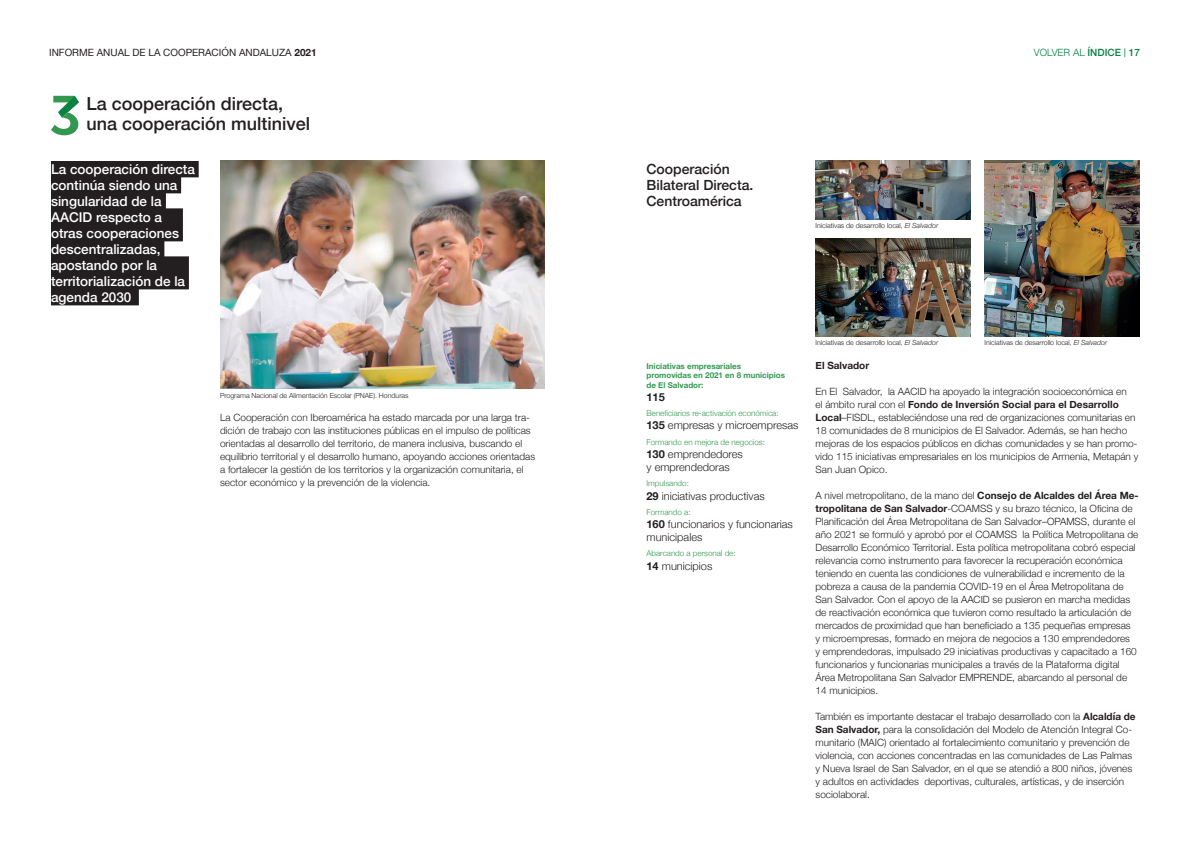
<style>
.page{position:relative;width:1191px;height:842px;background:#fff}
.page>*{position:absolute;margin:0;border:0;box-sizing:border-box;transform-origin:0 0}
.t1{font:500 18px/20px "Helvetica Neue";color:#231f20}
.t2{font:500 14px/16px "Helvetica Neue";color:#231f20}
.t3{font:500 13.5px/16px "Helvetica Neue";color:#fff}
.t4{font:300 11px/13.2px "Helvetica Neue";color:#231f20}
.t5{font:700 11px "Helvetica Neue";color:#231f20}
.t6{font:300 10px/13px "Helvetica Neue";color:#231f20}
.t7{font:10px "Helvetica Neue";color:#231f20}
.t8{font:300 10px "Helvetica Neue";color:#058244}
.t9{font:700 10px "Helvetica Neue";color:#231f20}
.t10{font:300 8px "Helvetica Neue";color:#349951}
.t11{font:700 8px/9.6px "Helvetica Neue";color:#349951}
.t12{font:300 7px "Helvetica Neue";color:#231f20}
.s1{font-weight:700}
.s2{font-weight:500}
.s3{font-family:"N Haas Grotesk DS Pro 55 Rg";font-weight:400}
.s4{font-style:italic}
</style>
<div class="page">
<img style="left:815px;top:161px;width:156px;height:58px">
<img style="left:984px;top:161px;width:156px;height:175px">
<img style="left:815px;top:239px;width:156px;height:97px">
<div style="left:51px;top:144px;width:148px;height:33px;background:#231f20"></div>
<div style="left:51px;top:160px;width:130px;height:33px;background:#231f20"></div>
<div style="left:51px;top:192px;width:115px;height:33px;background:#231f20"></div>
<div style="left:51px;top:208px;width:132px;height:33px;background:#231f20"></div>
<div style="left:51px;top:224px;width:113px;height:33px;background:#231f20"></div>
<div style="left:51px;top:256px;width:138px;height:33px;background:#231f20"></div>
<div style="left:51px;top:272px;width:88px;height:33px;background:#231f20"></div>
<div style="left:38px;top:138px;width:168px;height:23px;background:#fff"></div>
<svg style="left:51px;top:96px;width:28px;height:39px"></svg>
<img style="left:220px;top:161px;width:324px;height:228px">
<p class="t7" style="left:49px;top:46px;width:269px">INFORME ANUAL DE LA COOPERACIÓN ANDALUZA <span class="s1">2021</span></p>
<p class="t8" style="left:1034px;top:45px;width:107px">VOLVER AL <span class="s2">ÍNDICE</span> <span class="s3">|</span> <span class="s2">17</span></p>
<h1 class="t1" style="left:86px;top:92px;width:225px">La cooperación directa, una cooperación multinivel</h1>
<h3 class="t3" style="left:51px;top:160px;width:145px">La cooperación directa continúa siendo una singularidad de la<br>AACID respecto a otras cooperaciones descentralizadas, apostando por la territorialización de la agenda 2030</h3>
<p class="t12" style="left:220px;top:389px;width:190px">Programa Nacional de Alimentación Escolar (PNAE). Honduras</p>
<p class="t6" style="left:220px;top:410px;width:317px">La Cooperación con Iberoamérica ha estado marcada por una larga tra&shy;dición de trabajo con las instituciones públicas en el impulso de políticas orientadas al desarrollo del territorio, de manera inclusiva, buscando el equilibrio territorial y el desarrollo humano, apoyando acciones orientadas a fortalecer la gestión de los territorios y la organización comunitaria, el sector económico y la prevención de la violencia.</p>
<h2 class="t2" style="left:646px;top:160px;width:108px">Cooperación<br>Bilateral Directa.<br>Centroamérica</h2>
<p class="t12" style="left:815px;top:219px;width:124px">Iniciativas de desarrollo local, <span class="s4">El Salvador</span></p>
<p class="t11" style="left:646px;top:361px;width:140px">Iniciativas empresariales promovidas en 2021 en 8 municipios de El Salvador:</p>
<p class="t5" style="left:646px;top:388px;width:20px">115</p>
<p class="t10" style="left:646px;top:407px;width:134px">Beneficiarios re-activación económica:</p>
<p class="t4" style="left:646px;top:418px;width:153px"><span class="s1">135</span> empresas y microempresas</p>
<p class="t10" style="left:646px;top:435px;width:120px">Formando en mejora de negocios:</p>
<p class="t4" style="left:646px;top:446px;width:98px"><span class="s1">130</span> emprendedores y emprendedoras</p>
<p class="t10" style="left:646px;top:477px;width:44px">Impulsando:</p>
<p class="t4" style="left:646px;top:488px;width:120px"><span class="s1">29</span> iniciativas productivas</p>
<p class="t10" style="left:646px;top:505px;width:46px">Formando a:</p>
<p class="t4" style="left:646px;top:517px;width:148px"><span class="s1">160</span> funcionarios y funcionarias municipales</p>
<p class="t10" style="left:646px;top:547px;width:91px">Abarcando a personal de:</p>
<p class="t4" style="left:646px;top:558px;width:67px"><span class="s1">14</span> municipios</p>
<p class="t12" style="left:815px;top:337px;width:124px">Iniciativas de desarrollo local, <span class="s4">El Salvador</span></p>
<p class="t12" style="left:984px;top:337px;width:124px">Iniciativas de desarrollo local, <span class="s4">El Salvador</span></p>
<p class="t9" style="left:815px;top:357px;width:55px">El Salvador</p>
<p class="t6" style="left:815px;top:384px;width:324px">En El Salvador, la AACID ha apoyado la integración socioeconómica en<br>el ámbito rural con el <span class="s1">Fondo de Inversión Social para el Desarrollo Local</span>–FISDL, estableciéndose una red de organizaciones comunitarias en 18 comunidades de 8 municipios de El Salvador. Además, se han hecho mejoras de los espacios públicos en dichas comunidades y se han promo&shy;vido 115 iniciativas empresariales en los municipios de Armenia, Metapán y San Juan Opico.</p>
<p class="t6" style="left:815px;top:488px;width:324px">A nivel metropolitano, de la mano del <span class="s1">Consejo de Alcaldes del Área Me&shy;tropolitana de San Salvador</span>-COAMSS y su brazo técnico, la Oficina de Planificación del Área Metropolitana de San Salvador–OPAMSS, durante el año 2021 se formuló y aprobó por el COAMSS la Política Metropolitana de Desarrollo Económico Territorial. Esta política metropolitana cobró especial relevancia como instrumento para favorecer la recuperación económica teniendo en cuenta las condiciones de vulnerabilidad e incremento de la pobreza a causa de la pandemia COVID-19 en el Área Metropolitana de San Salvador. Con el apoyo de la AACID se pusieron en marcha medidas de reactivación económica que tuvieron como resultado la articulación de mercados de proximidad que han beneficiado a 135 pequeñas empresas<br>y microempresas, formado en mejora de negocios a 130 emprendedores<br>y emprendedoras, impulsado 29 iniciativas productivas y capacitado a 160 funcionarios y funcionarias municipales a través de la Plataforma digital Área Metropolitana San Salvador EMPRENDE, abarcando al personal de 14 municipios.</p>
<p class="t6" style="left:815px;top:709px;width:322px">También es importante destacar el trabajo desarrollado con la <span class="s1">Alcaldía de San Salvador,</span> para la consolidación del Modelo de Atención Integral Co&shy;munitario (MAIC) orientado al fortalecimiento comunitario y prevención de violencia, con acciones concentradas en las comunidades de Las Palmas y Nueva Israel de San Salvador, en el que se atendió a 800 niños, jóvenes y adultos en actividades deportivas, culturales, artísticas, y de inserción sociolaboral.</p>
</div>
